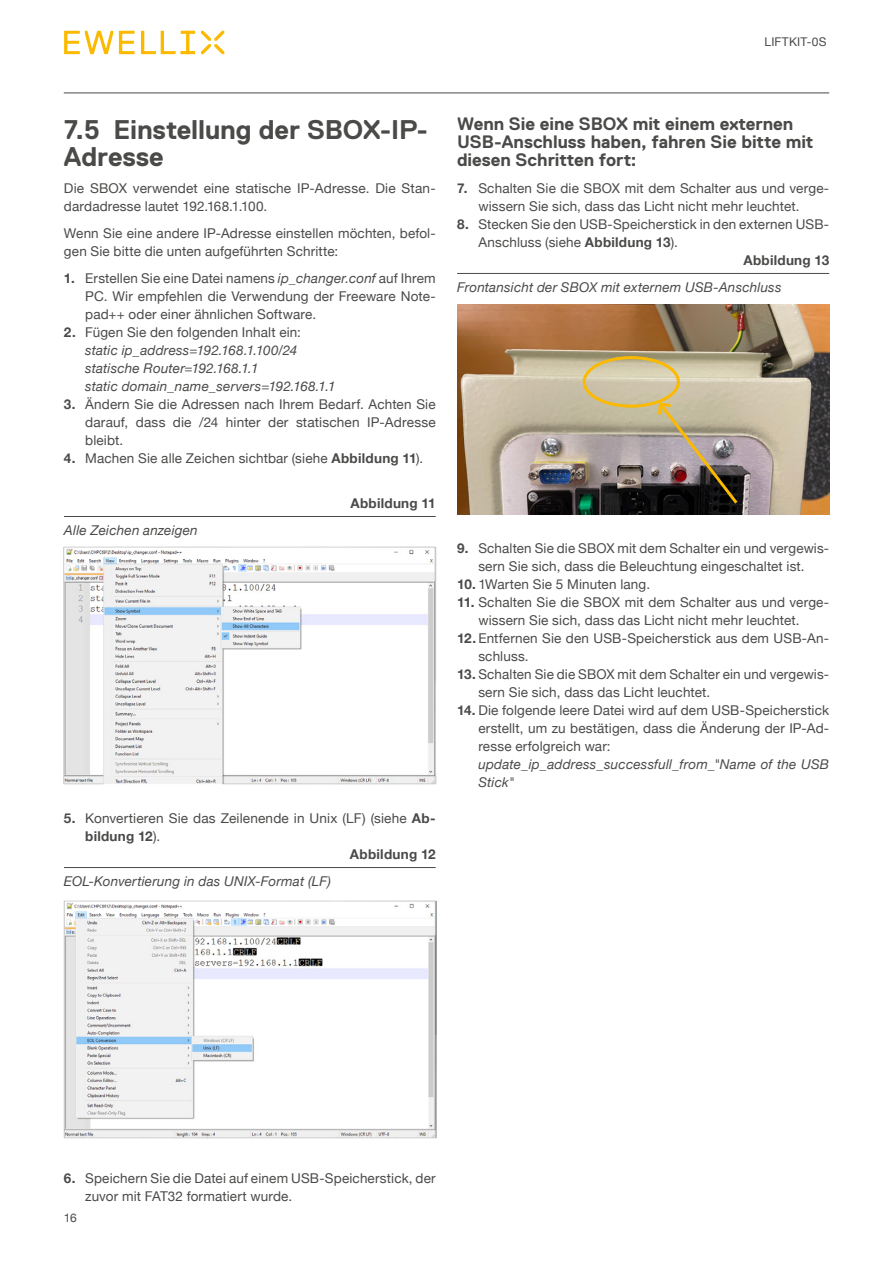
<style>
.page{position:relative;width:893px;height:1263px;background:#fff}
.page>*{position:absolute;margin:0;border:0;box-sizing:border-box;transform-origin:0 0}
.t1{font:700 27px/27px "Replica Std";letter-spacing:-.005em;color:#4a4a49}
.t2{font:700 18px/18px "Replica Std";letter-spacing:-.005em;color:#4a4a49}
.t3{font:13.5px/18px "Helvetica Neue";letter-spacing:.01em;color:#4a4a49}
.t4{font:italic 13.5px/18px "Helvetica Neue";letter-spacing:.01em;color:#4a4a49}
.t5{font:700 13.5px "Helvetica Neue";letter-spacing:.02em;color:#4a4a49}
.t6{font:12px "Helvetica Neue";letter-spacing:.015em;color:#4a4a49}
.s1{font-weight:700}
.s2{font-style:italic}
.s3{font-weight:700;font-style:normal}
.s4{font-style:normal}
.s5{font-weight:400}
</style>
<div class="page">
<hr style="left:64px;top:93px;width:765px;height:1px;background:#4a4a49">
<svg style="left:64px;top:31px;width:131px;height:23px"></svg>
<svg style="left:201px;top:31px;width:23px;height:23px"></svg>
<hr style="left:64px;top:516px;width:372px;height:1px;background:#4a4a49">
<hr style="left:64px;top:867px;width:372px;height:1px;background:#4a4a49">
<img style="left:64px;top:546px;width:372px;height:238px">
<img style="left:64px;top:901px;width:372px;height:238px">
<hr style="left:457px;top:273px;width:372px;height:1px;background:#4a4a49">
<img style="left:457px;top:304px;width:373px;height:210px">
<div style="left:583px;top:356px;width:97px;height:52px;border:3px solid #fbba00;border-radius:50%"></div>
<svg style="left:656px;top:400px;width:84px;height:107px;background:#877c6e"></svg>
<p class="t6" style="left:765px;top:33px;width:63px">LIFTKIT-0S</p>
<h1 class="t1" style="left:64px;top:116px;width:366px">7.5 Einstellung der SBOX-IP-<br>Adresse</h1>
<p class="t3" style="left:64px;top:180px;width:373px">Die SBOX verwendet eine statische IP-Adresse. Die Stan&shy;dardadresse lautet 192.168.1.100.</p>
<p class="t3" style="left:64px;top:225px;width:373px">Wenn Sie eine andere IP-Adresse einstellen möchten, befol&shy;gen Sie bitte die unten aufgeführten Schritte:</p>
<p class="t3" style="left:85px;top:270px;width:352px;text-align:justify;text-indent:-21px"><span class="s1">1.</span> Erstellen Sie eine Datei namens <span class="s2">ip_changer.conf</span> auf Ihrem PC. Wir empfehlen die Verwendung der Freeware Note&shy;pad++ oder einer ähnlichen Software.</p>
<p class="t4" style="left:85px;top:324px;width:252px;text-indent:-21px"><span class="s3">2.</span> <span class="s4">Fügen Sie den folgenden Inhalt ein: </span>static ip_address=192.168.1.100/24 statische Router=192.168.1.1<br>static domain_name_servers=192.168.1.1</p>
<p class="t3" style="left:85px;top:395px;width:352px;text-align:justify;text-indent:-21px"><span class="s1">3.</span> Ändern Sie die Adressen nach Ihrem Bedarf. Achten Sie darauf, dass die /24 hinter der statischen IP-Adresse bleibt.</p>
<p class="t3" style="left:64px;top:450px;width:361px"><span class="s1">4.</span> Machen Sie alle Zeichen sichtbar (siehe <span class="s1">Abbildung 11</span>).</p>
<p class="t5" style="left:350px;top:492px;width:87px">Abbildung 11</p>
<p class="t4" style="left:64px;top:522px;width:135px">Alle Zeichen anzeigen</p>
<p class="t3" style="left:64px;top:810px;width:373px"><span class="s1">5.</span> Konvertieren Sie das Zeilenende in Unix (LF) (siehe <span class="s1">Ab-</span></p>
<p class="t5" style="left:85px;top:825px;width:76px">bildung 12<span class="s5">).</span></p>
<p class="t5" style="left:350px;top:843px;width:87px">Abbildung 12</p>
<p class="t4" style="left:64px;top:873px;width:269px">EOL-Konvertierung in das UNIX-Format (LF)</p>
<h2 class="t2" style="left:457px;top:114px;width:358px">Wenn Sie eine SBOX mit einem externen<br>USB-Anschluss haben, fahren Sie bitte mit diesen Schritten fort:</h2>
<p class="t3" style="left:478px;top:180px;width:352px;text-indent:-21px"><span class="s1">7.</span> Schalten Sie die SBOX mit dem Schalter aus und verge&shy;wissern Sie sich, dass das Licht nicht mehr leuchtet.</p>
<p class="t3" style="left:457px;top:216px;width:374px"><span class="s1">8.</span> Stecken Sie den USB-Speicherstick in den externen USB-</p>
<p class="t3" style="left:478px;top:234px;width:201px">Anschluss (siehe <span class="s1">Abbildung 13</span>).</p>
<p class="t5" style="left:743px;top:249px;width:87px">Abbildung 13</p>
<p class="t4" style="left:457px;top:279px;width:326px">Frontansicht der SBOX mit externem USB-Anschluss</p>
<p class="t3" style="left:457px;top:540px;width:374px;text-align:center"><span class="s1">9.</span> Schalten Sie die SBOX mit dem Schalter ein und vergewis&shy;sern Sie sich, dass die Beleuchtung eingeschaltet ist.</p>
<p class="t3" style="left:457px;top:576px;width:194px"><span class="s1">10.</span> 1Warten Sie 5 Minuten lang.</p>
<p class="t3" style="left:478px;top:594px;width:352px;text-indent:-21px"><span class="s1">11.</span> Schalten Sie die SBOX mit dem Schalter aus und verge&shy;wissern Sie sich, dass das Licht nicht mehr leuchtet.</p>
<p class="t3" style="left:478px;top:630px;width:352px;text-indent:-21px"><span class="s1">12.</span> Entfernen Sie den USB-Speicherstick aus dem USB-An&shy;schluss.</p>
<p class="t3" style="left:478px;top:666px;width:352px;text-indent:-21px"><span class="s1">13.</span> Schalten Sie die SBOX mit dem Schalter ein und vergewis&shy;sern Sie sich, dass das Licht leuchtet.</p>
<p class="t3" style="left:478px;top:702px;width:352px;text-align:justify;text-indent:-21px"><span class="s1">14.</span> Die folgende leere Datei wird auf dem USB-Speicherstick erstellt, um zu bestätigen, dass die Änderung der IP-Ad&shy;resse erfolgreich war:</p>
<p class="t4" style="left:478px;top:756px;width:352px">update_ip_address_successfull_from_"Name of the USB<br>Stick"</p>
<p class="t3" style="left:85px;top:1170px;width:352px;text-indent:-21px"><span class="s1">6.</span> Speichern Sie die Datei auf einem USB-Speicherstick, der zuvor mit FAT32 formatiert wurde.</p>
<p class="t6" style="left:64px;top:1209px;width:14px">16</p>
</div>
